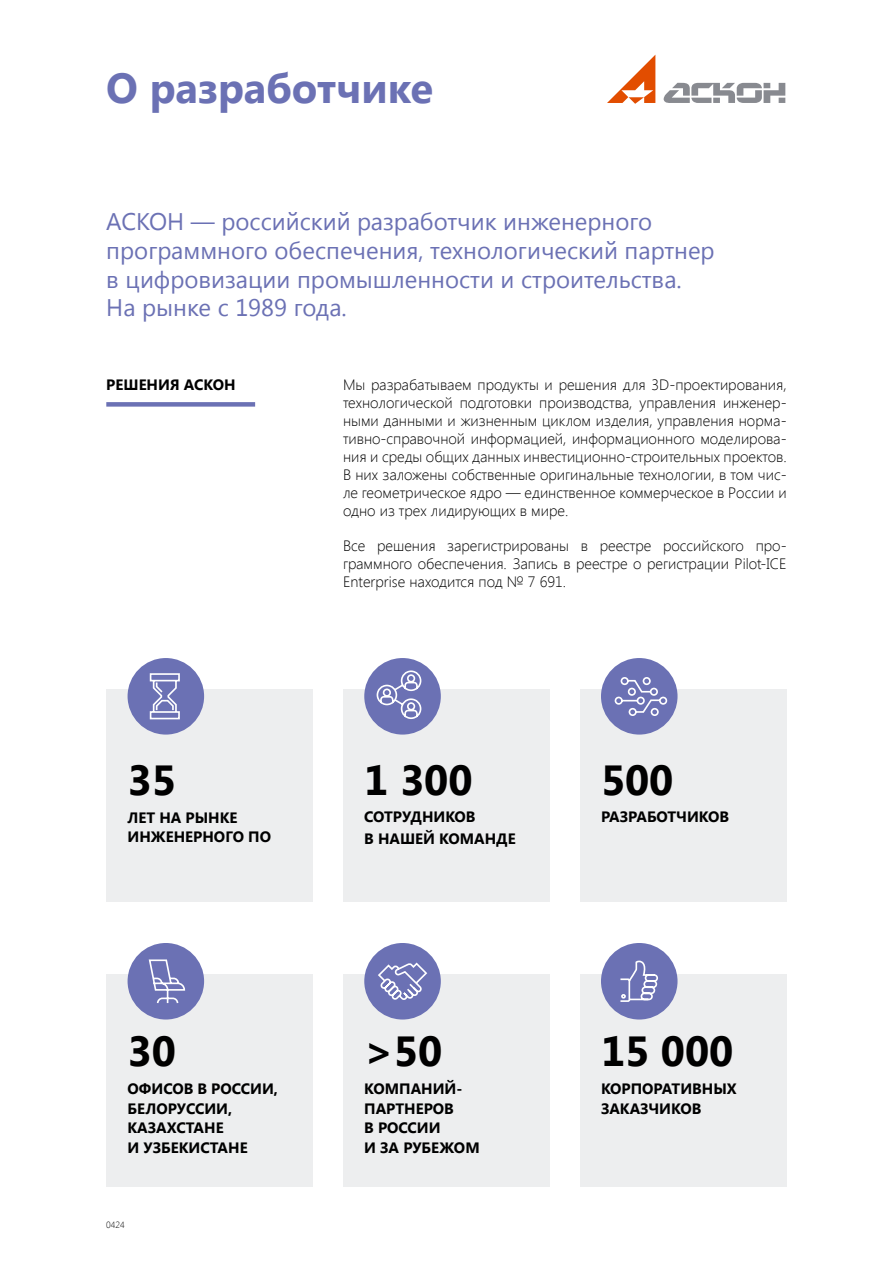
<style>
.page{position:relative;width:893px;height:1263px;background:#fff}
.page>*{position:absolute;margin:0;border:0;box-sizing:border-box;transform-origin:0 0}
.t1{font:700 42px "Segoe UI";color:#000}
.t2{font:700 42px "Segoe UI";color:#6b71b4}
.t3{font:24px/28.8px "Segoe UI";color:#6b71b4}
.t4{font:300 15px/18px "Segoe UI";color:#000;text-align:justify}
.t5{font:700 15px/19.5px "Segoe UI";color:#000}
.t6{font:300 9px "Segoe UI";color:#000}
</style>
<div class="page">
<div style="left:106px;top:974px;width:207px;height:212px;background:#edeeef"></div>
<div style="left:106px;top:689px;width:207px;height:212px;background:#edeeef"></div>
<div style="left:343px;top:974px;width:207px;height:212px;background:#edeeef"></div>
<div style="left:343px;top:689px;width:207px;height:212px;background:#edeeef"></div>
<div style="left:580px;top:974px;width:207px;height:212px;background:#edeeef"></div>
<div style="left:580px;top:689px;width:207px;height:212px;background:#edeeef"></div>
<div style="left:106px;top:402px;width:149px;height:5px;background:#6b71b4"></div>
<svg style="left:607px;top:55px;width:48px;height:49px"></svg>
<svg style="left:663px;top:83px;width:122px;height:20px"></svg>
<div style="left:128px;top:943px;width:76px;height:76px;background:#6b71b4;border-radius:50%"></div>
<div style="left:128px;top:658px;width:76px;height:76px;background:#6b71b4;border-radius:50%"></div>
<div style="left:364px;top:943px;width:77px;height:76px;background:#6b71b4;border-radius:50%"></div>
<div style="left:364px;top:658px;width:77px;height:76px;background:#6b71b4;border-radius:50%"></div>
<div style="left:601px;top:943px;width:76px;height:76px;background:#6b71b4;border-radius:50%"></div>
<div style="left:601px;top:658px;width:76px;height:76px;background:#6b71b4;border-radius:50%"></div>
<svg style="left:149px;top:673px;width:31px;height:47px"></svg>
<svg style="left:376px;top:670px;width:46px;height:49px"></svg>
<svg style="left:614px;top:677px;width:54px;height:39px"></svg>
<svg style="left:148px;top:959px;width:38px;height:44px"></svg>
<svg style="left:378px;top:962px;width:49px;height:38px"></svg>
<svg style="left:620px;top:960px;width:38px;height:42px"></svg>
<h1 class="t2" style="left:106px;top:58px;width:328px">О разработчике</h1>
<h2 class="t3" style="left:106px;top:206px;width:610px">АСКОН — российский разработчик инженерного программного обеспечения, технологический партнер в цифровизации промышленности и строительства.<br>На рынке с 1989 года.</h2>
<p class="t5" style="left:106px;top:374px;width:131px">РЕШЕНИЯ АСКОН</p>
<p class="t4" style="left:343px;top:375px;width:445px">Мы разрабатываем продукты и решения для 3D-проектирования, технологической подготовки производства, управления инженер&shy;ными данными и жизненным циклом изделия, управления норма&shy;тивно-справочной информацией, информационного моделирова&shy;ния и среды общих данных инвестиционно-строительных проектов.<br>В них заложены собственные оригинальные технологии, в том чис&shy;ле геометрическое ядро — единственное коммерческое в России и одно из трех лидирующих в мире.</p>
<p class="t4" style="left:343px;top:536px;width:445px">Все решения зарегистрированы в реестре российского про&shy;граммного обеспечения. Запись в реестре о регистрации Pilot-ICE Enterprise находится под № 7 691.</p>
<h1 class="t1" style="left:128px;top:750px;width:50px">35</h1>
<p class="t5" style="left:128px;top:807px;width:145px">ЛЕТ НА РЫНКЕ<br>ИНЖЕНЕРНОГО ПО</p>
<h1 class="t1" style="left:128px;top:1021px;width:50px">30</h1>
<p class="t5" style="left:128px;top:1078px;width:152px">ОФИСОВ В РОССИИ,<br>БЕЛОРУССИИ,<br>КАЗАХСТАНЕ<br>И УЗБЕКИСТАНЕ</p>
<p class="t6" style="left:106px;top:1219px;width:20px">0424</p>
<h1 class="t1" style="left:364px;top:750px;width:110px">1 300</h1>
<p class="t5" style="left:364px;top:804px;width:153px;line-height:22.5px">СОТРУДНИКОВ<br>В НАШЕЙ КОМАНДЕ</p>
<h1 class="t1" style="left:364px;top:1021px;width:79px">&gt;50</h1>
<p class="t5" style="left:364px;top:1078px;width:117px">КОМПАНИЙ-<br>ПАРТНЕРОВ<br>В РОССИИ<br>И ЗА РУБЕЖОМ</p>
<h1 class="t1" style="left:601px;top:750px;width:74px">500</h1>
<p class="t5" style="left:601px;top:806px;width:130px">РАЗРАБОТЧИКОВ</p>
<h1 class="t1" style="left:601px;top:1021px;width:134px">15 000</h1>
<p class="t5" style="left:601px;top:1078px;width:137px">КОРПОРАТИВНЫХ<br>ЗАКАЗЧИКОВ</p>
</div>
